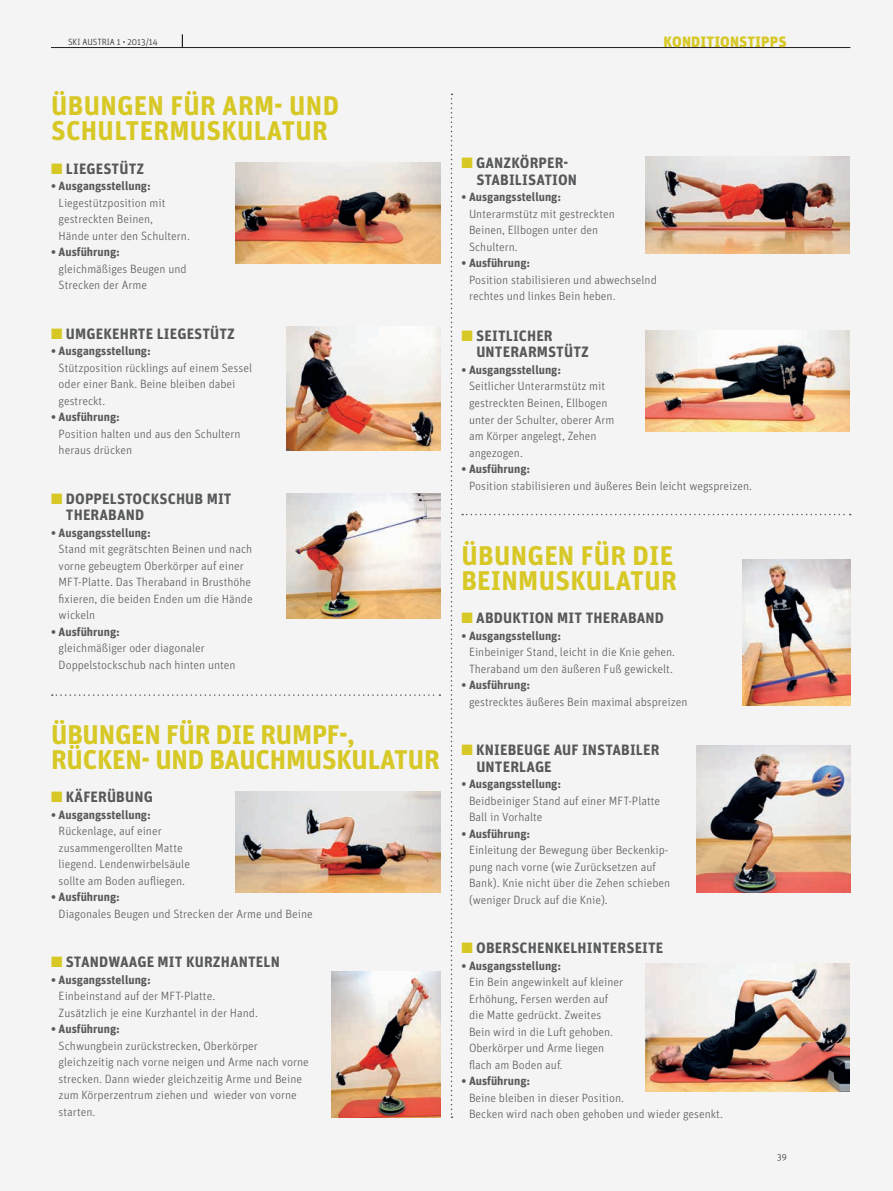
<style>
.page{position:relative;width:893px;height:1191px;background:#f4f4f4}
.page>*{position:absolute;margin:0;border:0;box-sizing:border-box;transform-origin:0 0}
.t1{font:700 27px "Unit Pro";letter-spacing:.01em;color:#d7c826}
.t2{font:700 27px/25.5px "Unit Pro";letter-spacing:-.01em;color:#d7c826}
.t3{font:700 15px/16.5px "Unit Pro";letter-spacing:.01em;color:#57585a}
.t4{font:900 15px "Unit Pro";letter-spacing:.01em;color:#d7c826}
.t5{font:300 12px/16.5px "Unit Pro";color:#57585a}
.t6{font:700 12px "Unit Pro";color:#57585a}
.t7{font:300 9px "Unit Pro";color:#231f20}
.s1{color:#d7c826}
</style>
<div class="page">
<svg style="left:182px;top:34px;width:1px;height:13px"></svg>
<hr style="left:51px;top:47px;width:799px;height:1px;background:#231f20">
<img style="left:236px;top:163px;width:204px;height:101px">
<img style="left:287px;top:326px;width:153px;height:124px">
<img style="left:697px;top:745px;width:153px;height:147px">
<img style="left:287px;top:494px;width:153px;height:124px">
<img style="left:332px;top:971px;width:108px;height:147px">
<img style="left:742px;top:559px;width:108px;height:147px">
<svg style="left:451px;top:94px;width:1px;height:1024px"></svg>
<svg style="left:462px;top:514px;width:389px;height:1px"></svg>
<img style="left:236px;top:791px;width:204px;height:101px">
<img style="left:645px;top:156px;width:204px;height:98px">
<img style="left:645px;top:331px;width:204px;height:101px">
<img style="left:645px;top:963px;width:204px;height:128px">
<svg style="left:52px;top:694px;width:388px;height:2px"></svg>
<p class="t7" style="left:68px;top:36px;width:91px">SKI AUSTRIA 1 • 2013/14</p>
<h1 class="t1" style="left:51px;top:88px;width:135px">ÜBUNGEN FÜR</h1>
<h1 class="t1" style="left:222px;top:88px;width:18px">ARM</h1>
<h1 class="t1" style="left:274px;top:88px;width:63px">- UND</h1>
<h1 class="t1" style="left:51px;top:113px;width:106px">SCHULTERMUSKU</h1>
<h1 class="t1" style="left:254px;top:113px;width:58px">LATUR</h1>
<p class="t3" style="left:51px;top:160px;width:93px"><span class="s1">■</span> LIEGESTÜTZ</p>
<p class="t6" style="left:51px;top:178px;width:101px">• AUSGANGSSTELLUNG:</p>
<p class="t5" style="left:59px;top:194px;width:133px">Liegestützposition mit gestreckten Beinen,<br>Hände unter den Schultern.</p>
<p class="t6" style="left:51px;top:244px;width:71px">• AUSFÜHRUNG:</p>
<p class="t5" style="left:59px;top:260px;width:130px">gleichmäßiges Beugen und<br>Strecken der Arme</p>
<p class="t3" style="left:51px;top:325px;width:184px"><span class="s1">■</span> UMGEKEHRTE LIEGESTÜTZ</p>
<p class="t6" style="left:51px;top:343px;width:101px">• AUSGANGSSTELLUNG:</p>
<p class="t5" style="left:59px;top:359px;width:195px">Stützposition rücklings auf einem Sessel oder einer Bank. Beine bleiben dabei gestreckt.</p>
<p class="t6" style="left:51px;top:409px;width:71px">• AUSFÜHRUNG:</p>
<p class="t5" style="left:59px;top:425px;width:183px">Position halten und aus den Schultern heraus drücken</p>
<p class="t3" style="left:66px;top:490px;width:167px;text-indent:-15px"><span class="s1">■</span> DOPPELSTOCKSCHUB MIT<br>THERABAND</p>
<p class="t6" style="left:51px;top:524px;width:101px">• AUSGANGSSTELLUNG:</p>
<p class="t5" style="left:59px;top:541px;width:195px">Stand mit gegrätschten Beinen und nach vorne gebeugtem Oberkörper auf einer<br>MFT-Platte. Das Theraband in Brusthöhe fixieren, die beiden Enden um die Hände wickeln</p>
<p class="t6" style="left:51px;top:623px;width:71px">• AUSFÜHRUNG:</p>
<p class="t5" style="left:59px;top:640px;width:178px">gleichmäßiger oder diagonaler<br>Doppelstockschub nach hinten unten</p>
<h1 class="t1" style="left:51px;top:716px;width:130px">ÜBUNGEN FÜR</h1>
<h1 class="t2" style="left:51px;top:721px;width:305px;text-indent:165px">DIE RUM PF-,<br>RÜCKEN- UND BAUCHMUSKU</h1>
<h1 class="t1" style="left:368px;top:742px;width:56px">LATUR</h1>
<p class="t3" style="left:51px;top:788px;width:42px"><span class="s1">■</span> KÄFERÜBU</p>
<p class="t3" style="left:134px;top:788px;width:20px">NG</p>
<p class="t6" style="left:51px;top:806px;width:101px">• AUSGANGSSTELLUNG:</p>
<p class="t5" style="left:59px;top:823px;width:133px">Rückenlage, auf einer zusammengerollten Matte liegend. Lendenwirbelsäule sollte am Boden aufliegen.</p>
<p class="t6" style="left:51px;top:889px;width:71px">• AUSFÜHRUNG:</p>
<p class="t5" style="left:59px;top:905px;width:256px">Diagonales Beugen und Strecken der Arme und Beine</p>
<p class="t3" style="left:51px;top:953px;width:230px"><span class="s1">■</span> STANDWAAGE MIT KURZHANTELN</p>
<p class="t6" style="left:51px;top:971px;width:101px">• AUSGANGSSTELLUNG:</p>
<p class="t5" style="left:59px;top:988px;width:201px">Einbeinstand auf der MFT-Platte.<br>Zusätzlich je eine Kurzhantel in der Hand.</p>
<p class="t6" style="left:51px;top:1021px;width:71px">• AUSFÜHRUNG:</p>
<p class="t5" style="left:59px;top:1037px;width:252px">Schwungbein zurückstrecken, Oberkörper gleichzeitig nach vorne neigen und Arme nach vorne strecken. Dann wieder gleichzeitig Arme und Beine zum Körperzentrum ziehen und wieder von vorne starten.</p>
<p class="t4" style="left:664px;top:32px;width:123px">KONDITIO NSTIPPS</p>
<p class="t3" style="left:461px;top:155px;width:52px"><span class="s1">■</span> GANZKÖR</p>
<p class="t3" style="left:476px;top:155px;width:102px;text-indent:62px">PER-<br>STABILISATION</p>
<p class="t6" style="left:461px;top:189px;width:101px">• AUSGANGSSTELLUNG:</p>
<p class="t5" style="left:469px;top:206px;width:147px">Unterarmstütz mit gestreckten<br>Beinen, Ellbogen unter den<br>Schultern.</p>
<p class="t6" style="left:461px;top:255px;width:71px">• AUSFÜHRUNG:</p>
<p class="t5" style="left:469px;top:272px;width:189px">Position stabilisieren und abwechselnd rechtes und linkes Bein heben.</p>
<p class="t3" style="left:461px;top:327px;width:84px;text-align:center"><span class="s1">■</span> SEITLICHER<br>UNTERARMS</p>
<p class="t3" style="left:556px;top:344px;width:33px">TÜTZ</p>
<p class="t6" style="left:461px;top:362px;width:101px">• AUSGANGSSTELLUNG:</p>
<p class="t5" style="left:469px;top:378px;width:147px">Seitlicher Unterarmstütz mit gestreckten Beinen, Ellbogen unter der Schulter, oberer Arm am Körper angelegt, Zehen angezogen.</p>
<p class="t6" style="left:461px;top:461px;width:71px">• AUSFÜHRUNG:</p>
<p class="t5" style="left:469px;top:477px;width:285px">Position stabilisieren und äußeres Bein leicht wegspreizen.</p>
<h1 class="t1" style="left:461px;top:537px;width:135px">ÜBUNGEN FÜR</h1>
<h1 class="t1" style="left:633px;top:537px;width:39px">DIE</h1>
<h1 class="t1" style="left:461px;top:563px;width:74px">BEINMUSKU</h1>
<h1 class="t1" style="left:603px;top:563px;width:58px">LATUR</h1>
<p class="t3" style="left:461px;top:609px;width:25px"><span class="s1">■</span>ABDUK</p>
<p class="t3" style="left:521px;top:609px;width:143px">TION MIT THERABAND</p>
<p class="t6" style="left:461px;top:627px;width:101px">• AUSGANGSSTELLUNG:</p>
<p class="t5" style="left:469px;top:644px;width:208px">Einbeiniger Stand, leicht in die Knie gehen.<br>Theraband um den äußeren Fuß gewickelt.</p>
<p class="t6" style="left:461px;top:677px;width:71px">• AUSFÜHRUNG:</p>
<p class="t5" style="left:469px;top:693px;width:220px">gestrecktes äußeres Bein maximal abspreizen</p>
<p class="t3" style="left:461px;top:741px;width:48px"><span class="s1">■</span> KNIEBEU</p>
<p class="t3" style="left:476px;top:741px;width:176px;text-indent:57px">GE AUF INSTABILER<br>UNTERLAGE</p>
<p class="t6" style="left:461px;top:776px;width:101px">• AUSGANGSSTELLUNG:</p>
<p class="t5" style="left:469px;top:792px;width:193px">Beidbeiniger Stand auf einer MFT-Platte<br>Ball in Vorhalte</p>
<p class="t6" style="left:461px;top:825px;width:71px">• AUSFÜHRUNG:</p>
<p class="t5" style="left:469px;top:842px;width:203px">Einleitung der Bewegung über Beckenkip&shy;pung nach vorne (wie Zurücksetzen auf Bank). Knie nicht über die Zehen schieben (weniger Druck auf die Knie).</p>
<p class="t3" style="left:461px;top:939px;width:25px"><span class="s1">■</span>OBERS</p>
<p class="t3" style="left:520px;top:939px;width:99px">CHENKELHINTERSE</p>
<p class="t3" style="left:642px;top:939px;width:21px">ITE</p>
<p class="t6" style="left:461px;top:957px;width:101px">• AUSGANGSSTELLUNG:</p>
<p class="t5" style="left:469px;top:974px;width:156px">Ein Bein angewinkelt auf kleiner<br>Erhöhung, Fersen werden auf die Matte gedrückt. Zweites<br>Bein wird in die Luft gehoben.<br>Oberkörper und Arme liegen flach am Boden auf.</p>
<p class="t6" style="left:461px;top:1073px;width:71px">• AUSFÜHRUNG:</p>
<p class="t5" style="left:469px;top:1089px;width:255px">Beine bleiben in dieser Position.<br>Becken wird nach oben gehoben und wieder gesenkt.</p>
<p class="t7" style="left:777px;top:1151px;width:11px">39</p>
</div>
